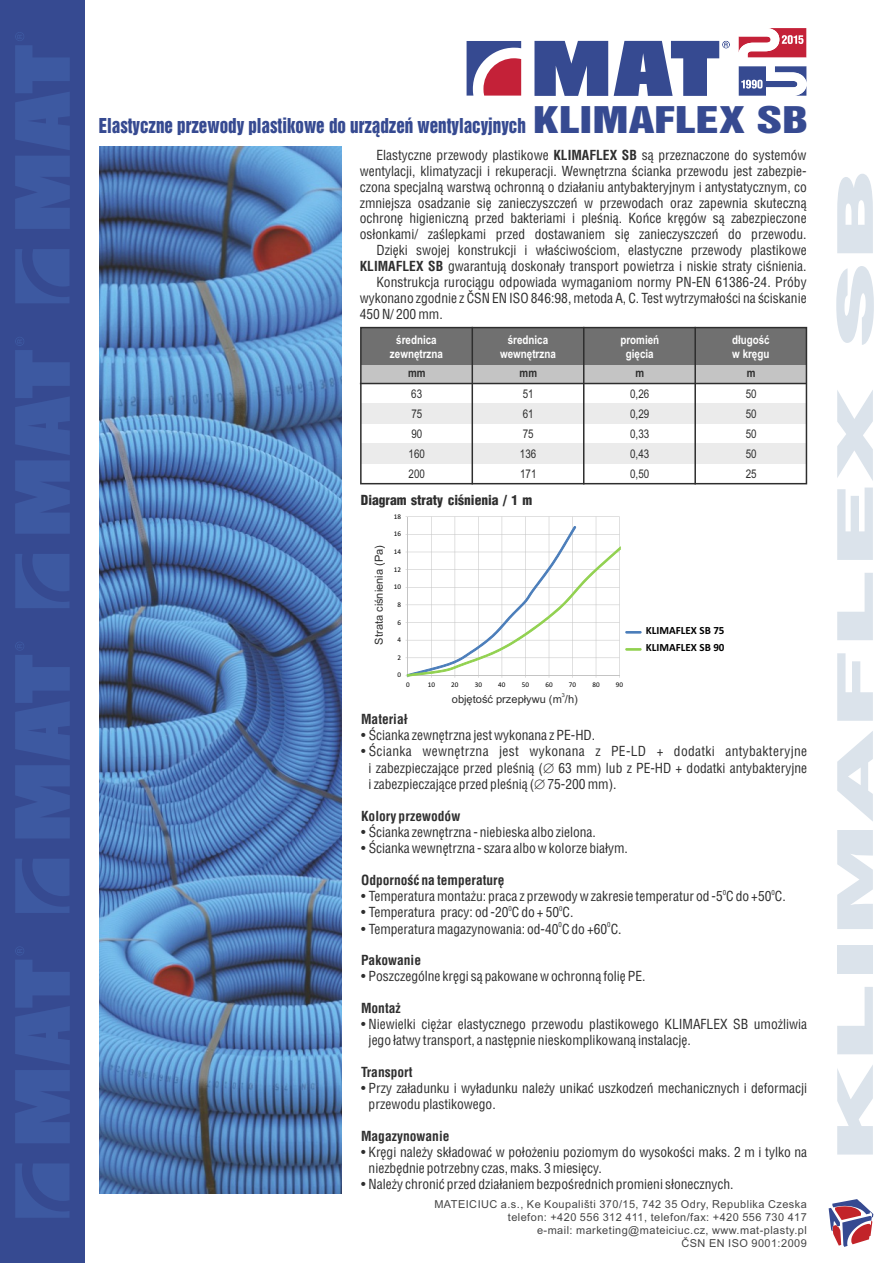
<style>
.page{position:relative;width:893px;height:1263px;background:#fff}
.page>*{position:absolute;margin:0;border:0;box-sizing:border-box;transform-origin:0 0}
.t1{font:49.5px "Switzerland Black CE";color:#dbe3eb;scale:2.43 1}
.t2{font:18.75px "Switzerland Inserat CE";color:#364a91;scale:.91 1}
.t3{font:13.5px/15.9px "Switzerland Condensed CE";color:#2e2e2e}
.t4{font:13.5px/15.9px "Switzerland Condensed CE";letter-spacing:.025em;color:#2e2e2e}
.t5{font:700 13.5px "Switzerland Condensed CE";color:#2e2e2e}
.t6{font:13.5px "Switzerland Cond Black CE";color:#2e2e2e}
.t7{font:700 12px/13.6px "Arial Narrow";color:#fff;text-align:center}
.t8{font:12px/20.1px "Arial Narrow";color:#2e2e2e;text-align:justify}
.t9{font:700 12px "Arial Narrow";color:#2e2e2e}
.t10{font:11.1px "Arial";color:#2e2e2e}
.t11{font:10.95px/13.2px "Arial";letter-spacing:.04em;color:#454545;text-align:right}
.t12{font:700 10.95px/17.1px "Calibri";color:#000}
.t13{font:7.2px "Calibri";color:#000}
.t14{font:6.75px "Switzerland Condensed CE";color:#2e2e2e}
.t15{font:5.55px "Arial";color:#2e2e2e}
.s1{font-size:33.6px}
.s2{font-weight:700}
</style>
<div class="page">
<img style="left:99px;top:147px;width:243px;height:1046px">
<div style="left:0;top:0;width:85px;height:1263px;background:#364a91"></div>
<svg style="left:15px;top:32px;width:55px;height:271px"></svg>
<svg style="left:15px;top:337px;width:55px;height:271px"></svg>
<svg style="left:15px;top:642px;width:55px;height:271px"></svg>
<svg style="left:15px;top:947px;width:55px;height:271px"></svg>
<div style="left:361px;top:444px;width:445px;height:20px;background:#ebebeb"></div>
<div style="left:361px;top:328px;width:445px;height:37px;background:#707070"></div>
<div style="left:361px;top:365px;width:445px;height:18px;background:#c4c4c4"></div>
<hr style="left:361px;top:383px;width:445px;height:1px;background:#2e2e2e">
<div style="left:361px;top:404px;width:445px;height:20px;background:#ebebeb"></div>
<hr style="left:472px;top:328px;width:1px;height:156px;background:#2e2e2e">
<hr style="left:583px;top:328px;width:1px;height:156px;background:#2e2e2e">
<hr style="left:694px;top:328px;width:2px;height:156px;background:#2e2e2e">
<div style="left:360px;top:327px;width:447px;height:157px;border:2px solid #2e2e2e"></div>
<hr style="left:408px;top:516px;width:211px;height:1px;background:#c4c4c4">
<hr style="left:431px;top:517px;width:1px;height:158px;background:#c4c4c4">
<hr style="left:455px;top:517px;width:1px;height:158px;background:#c4c4c4">
<hr style="left:478px;top:517px;width:1px;height:158px;background:#c4c4c4">
<hr style="left:502px;top:517px;width:1px;height:158px;background:#c4c4c4">
<hr style="left:525px;top:517px;width:1px;height:158px;background:#c4c4c4">
<hr style="left:549px;top:517px;width:1px;height:158px;background:#c4c4c4">
<hr style="left:572px;top:517px;width:1px;height:158px;background:#c4c4c4">
<hr style="left:596px;top:517px;width:1px;height:158px;background:#c4c4c4">
<hr style="left:619px;top:517px;width:1px;height:158px;background:#c4c4c4">
<hr style="left:408px;top:517px;width:1px;height:158px;background:#c4c4c4">
<svg style="left:406px;top:526px;width:235px;height:152px"></svg>
<svg style="left:829px;top:1199px;width:44px;height:48px"></svg>
<svg style="left:467px;top:41px;width:263px;height:55px"></svg>
<svg style="left:738px;top:28px;width:68px;height:68px"></svg>
<h2 class="t2" style="left:99px;top:116px;width:781px">Elastyczne przewody plastikowe do urządzeń wentylacyjnych <span class="s1">KLIMAFLEX SB</span></h2>
<p class="t3" style="left:376px;top:148px;width:432px">Elastyczne przewody plastikowe <span class="s2">KLIMAFLEX SB</span> są przeznaczone do systemów</p>
<p class="t3" style="left:360px;top:164px;width:448px">wentylacji, klimatyzacji i rekuperacji. Wewnętrzna ścianka przewodu jest zabezpie-</p>
<p class="t3" style="left:360px;top:180px;width:449px">czona specjalną warstwą ochronną o działaniu antybakteryjnym i antystatycznym, co</p>
<p class="t3" style="left:360px;top:196px;width:448px">zmniejsza osadzanie się zanieczyszczeń w przewodach oraz zapewnia skuteczną</p>
<p class="t3" style="left:360px;top:212px;width:448px">ochronę higieniczną przed bakteriami i pleśnią. Końce kręgów są zabezpieczone</p>
<p class="t3" style="left:360px;top:227px;width:448px">osłonkami/ zaślepkami przed dostawaniem się zanieczyszczeń do przewodu.</p>
<p class="t3" style="left:376px;top:243px;width:432px">Dzięki swojej konstrukcji i właściwościom, elastyczne przewody plastikowe</p>
<p class="t3" style="left:360px;top:259px;width:448px"><span class="s2">KLIMAFLEX SB</span> gwarantują doskonały transport powietrza i niskie straty ciśnienia.</p>
<p class="t3" style="left:376px;top:275px;width:432px">Konstrukcja rurociągu odpowiada wymaganiom normy PN-EN 61386-24. Próby</p>
<p class="t3" style="left:360px;top:291px;width:448px">wykonano zgodnie z ČSN EN ISO 846:98, metoda A, C. Test wytrzymałości na ściskanie</p>
<p class="t3" style="left:360px;top:307px;width:84px">450 N/ 200 mm.</p>
<p class="t7" style="left:390px;top:332px;width:55px">średnica zewnętrzna</p>
<p class="t9" style="left:408px;top:364px;width:19px">mm</p>
<p class="t7" style="left:500px;top:332px;width:57px">średnica wewnętrzna</p>
<p class="t9" style="left:520px;top:364px;width:19px">mm</p>
<p class="t7" style="left:620px;top:332px;width:40px">promień gięcia</p>
<p class="t9" style="left:635px;top:364px;width:10px">m</p>
<p class="t8" style="left:411px;top:384px;width:12px">63</p>
<p class="t8" style="left:523px;top:385px;width:12px">51</p>
<p class="t8" style="left:630px;top:385px;width:21px">0,26</p>
<p class="t8" style="left:411px;top:405px;width:12px">75</p>
<p class="t8" style="left:523px;top:405px;width:12px">61</p>
<p class="t8" style="left:630px;top:405px;width:21px">0,29</p>
<p class="t8" style="left:411px;top:425px;width:12px">90</p>
<p class="t8" style="left:523px;top:425px;width:12px">75</p>
<p class="t8" style="left:630px;top:425px;width:21px">0,33</p>
<p class="t8" style="left:409px;top:445px;width:18px">160</p>
<p class="t8" style="left:520px;top:445px;width:18px">136</p>
<p class="t8" style="left:630px;top:445px;width:21px">0,43</p>
<p class="t7" style="left:732px;top:332px;width:39px;text-align:left">długość w kręgu</p>
<p class="t8" style="left:746px;top:385px;width:12px">50<br>50<br>50<br>50</p>
<p class="t9" style="left:747px;top:364px;width:10px">m</p>
<p class="t8" style="left:409px;top:465px;width:18px">200</p>
<p class="t8" style="left:520px;top:465px;width:18px">171</p>
<p class="t8" style="left:630px;top:465px;width:21px">0,50</p>
<p class="t8" style="left:746px;top:465px;width:12px">25</p>
<p class="t6" style="left:361px;top:494px;width:173px">Diagram straty ciśnienia / 1 m</p>
<p class="t13" style="left:394px;top:513px;width:9px">18</p>
<p class="t10" style="left:375px;top:645px;width:101px;rotate:-90deg">Strata ciśnienia (Pa)</p>
<p class="t13" style="left:394px;top:531px;width:9px">16</p>
<p class="t13" style="left:394px;top:549px;width:9px">14</p>
<p class="t13" style="left:394px;top:566px;width:9px">12</p>
<p class="t13" style="left:394px;top:584px;width:9px">10</p>
<p class="t13" style="left:398px;top:601px;width:5px">8</p>
<p class="t13" style="left:398px;top:619px;width:5px">6</p>
<p class="t13" style="left:398px;top:637px;width:5px">4</p>
<p class="t13" style="left:398px;top:654px;width:5px">2</p>
<p class="t13" style="left:398px;top:672px;width:5px">0</p>
<p class="t13" style="left:406px;top:681px;width:5px">0</p>
<p class="t13" style="left:428px;top:681px;width:9px">10</p>
<p class="t13" style="left:451px;top:681px;width:9px">20</p>
<p class="t13" style="left:475px;top:681px;width:9px">30</p>
<p class="t13" style="left:498px;top:681px;width:9px">40</p>
<p class="t13" style="left:522px;top:681px;width:9px">50</p>
<p class="t13" style="left:545px;top:681px;width:9px">60</p>
<p class="t13" style="left:569px;top:681px;width:9px">70</p>
<p class="t13" style="left:592px;top:681px;width:9px">80</p>
<p class="t13" style="left:616px;top:681px;width:9px">90</p>
<p class="t15" style="left:562px;top:693px;width:5px">3</p>
<p class="t10" style="left:452px;top:695px;width:127px">objętość przepływu (m /h)</p>
<p class="t12" style="left:646px;top:623px;width:80px">KLIMAFLEX SB 75<br>KLIMAFLEX SB 90</p>
<p class="t5" style="left:361px;top:713px;width:48px">Materiał</p>
<p class="t4" style="left:361px;top:728px;width:448px">· Ścianka zewnętrzna jest wykonana z PE-HD.<br>· Ścianka wewnętrzna jest wykonana z PE-LD + dodatki antybakteryjne</p>
<p class="t3" style="left:369px;top:760px;width:440px;line-height:16.6px">i zabezpieczające przed pleśnią ( 63 mm) lub z PE-HD + dodatki antybakteryjne i zabezpieczające przed pleśnią ( 75-200 mm).</p>
<p class="t5" style="left:361px;top:810px;width:101px">Kolory przewodów</p>
<p class="t3" style="left:361px;top:825px;width:268px">· Ścianka zewnętrzna - niebieska albo zielona.<br>· Ścianka wewnętrzna - szara albo w kolorze białym.</p>
<p class="t5" style="left:361px;top:874px;width:145px">Odporność na temperaturę</p>
<p class="t14" style="left:723px;top:889px;width:5px">0</p>
<p class="t14" style="left:771px;top:889px;width:5px">0</p>
<p class="t3" style="left:361px;top:889px;width:426px">· Temperatura montażu: praca z przewody w zakresie temperatur od -5 C do +50 C.</p>
<p class="t14" style="left:508px;top:905px;width:5px">0</p>
<p class="t14" style="left:559px;top:905px;width:5px">0</p>
<p class="t3" style="left:361px;top:906px;width:214px">· Temperatura pracy: od -20 C do + 50 C.</p>
<p class="t14" style="left:559px;top:921px;width:5px">0</p>
<p class="t14" style="left:607px;top:921px;width:5px">0</p>
<p class="t3" style="left:361px;top:922px;width:262px">· Temperatura magazynowania: od-40 C do +60 C.</p>
<p class="t5" style="left:361px;top:955px;width:62px">Pakowanie</p>
<p class="t3" style="left:361px;top:969px;width:286px">· Poszczególne kręgi są pakowane w ochronną folię PE.</p>
<p class="t5" style="left:361px;top:1003px;width:41px">Montaż</p>
<p class="t3" style="left:369px;top:1017px;width:440px;text-indent:-8px">· Niewielki ciężar elastycznego przewodu plastikowego KLIMAFLEX SB umożliwia jego łatwy transport, a następnie nieskomplikowaną instalację.</p>
<p class="t5" style="left:361px;top:1066px;width:53px">Transport</p>
<p class="t3" style="left:369px;top:1081px;width:440px;text-indent:-8px">· Przy załadunku i wyładunku należy unikać uszkodzeń mechanicznych i deformacji przewodu plastikowego.</p>
<p class="t5" style="left:361px;top:1130px;width:90px">Magazynowanie</p>
<p class="t3" style="left:361px;top:1145px;width:448px">· Kręgi należy składować w położeniu poziomym do wysokości maks. 2 m i tylko na</p>
<p class="t3" style="left:369px;top:1161px;width:235px">niezbędnie potrzebny czas, maks. 3 miesięcy.</p>
<p class="t3" style="left:361px;top:1177px;width:374px">· Należy chronić przed działaniem bezpośrednich promieni słonecznych.</p>
<p class="t11" style="left:434px;top:1198px;width:374px">MATEICIUC a.s., Ke Koupališti 370/15, 742 35 Odry, Republika Czeska telefon: +420 556 312 411, telefon/fax: +420 556 730 417<br>e-mail: marketing@mateiciuc.cz, www.mat-plasty.pl<br>ČSN EN ISO 9001:2009</p>
<h1 class="t1" style="left:832px;top:1163px;width:411px;rotate:-90deg">KLIMAFLEX SB</h1>
</div>
